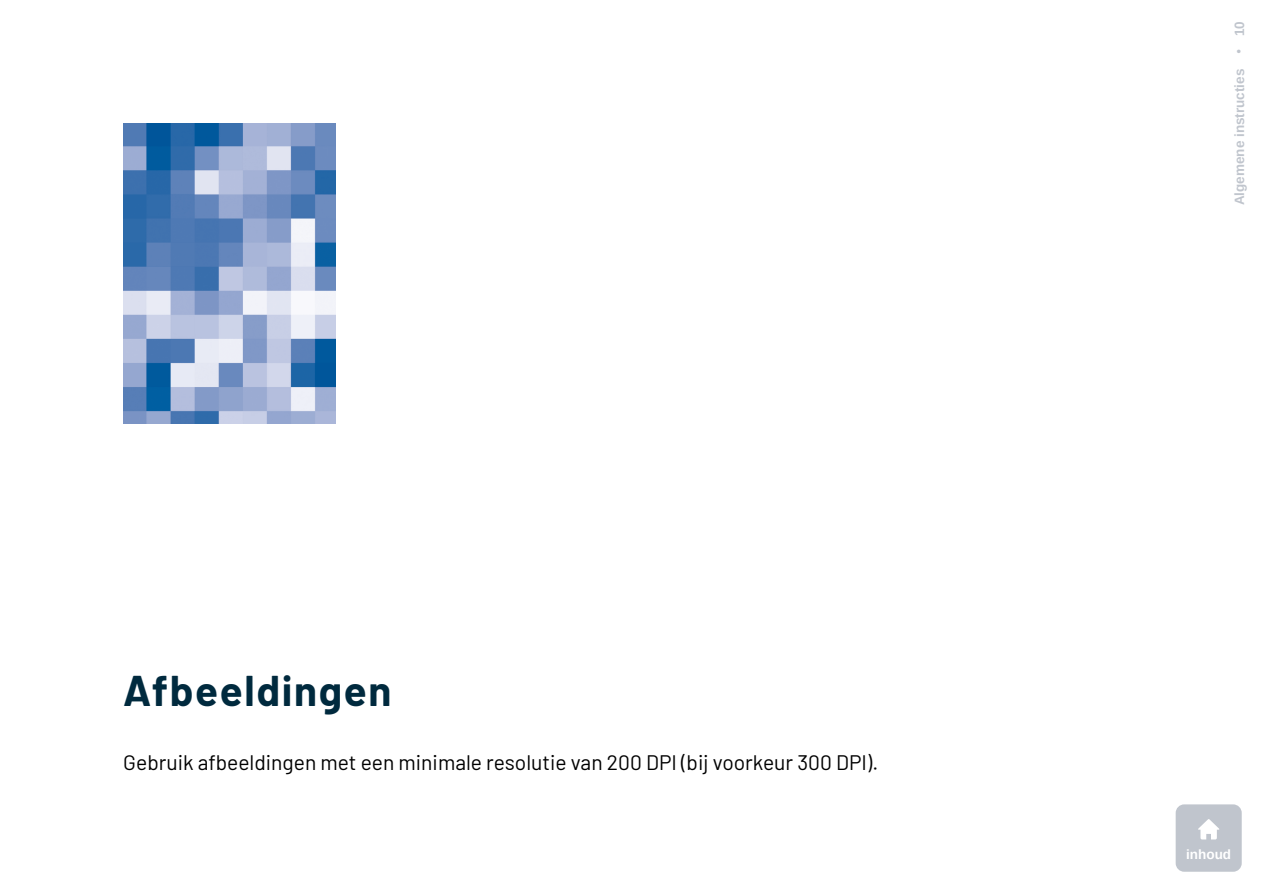
<style>
.page{position:relative;width:1263px;height:893px;background:#fff}
.page>*{position:absolute;margin:0;border:0;box-sizing:border-box;transform-origin:0 0}
.t1{font:700 42px "Barlow";letter-spacing:.04em;color:#002a3e}
.t2{font:21px "Barlow";color:#000}
.t3{font:700 13.5px "Arimo";color:#c0c5cd}
.t4{font:700 13.5px "Arimo";color:#fff}
</style>
<div class="page">
<div style="left:1176px;top:804px;width:66px;height:68px;background:#c0c5cd;border-radius:9px"></div>
<svg style="left:1198px;top:819px;width:21px;height:20px"></svg>
<img style="left:123px;top:123px;width:213px;height:301px">
<h1 class="t1" style="left:123px;top:660px;width:270px">Afbeeldingen</h1>
<p class="t2" style="left:123px;top:747px;width:756px">Gebruik afbeeldingen met een minimale resolutie van 200 DPI (bij voorkeur 300 DPI).</p>
<p class="t3" style="left:1230px;top:205px;width:186px;rotate:-90deg">Algemene instructies <sup>•</sup> 10</p>
<p class="t4" style="left:1186px;top:845px;width:46px">inhoud</p>
</div>
